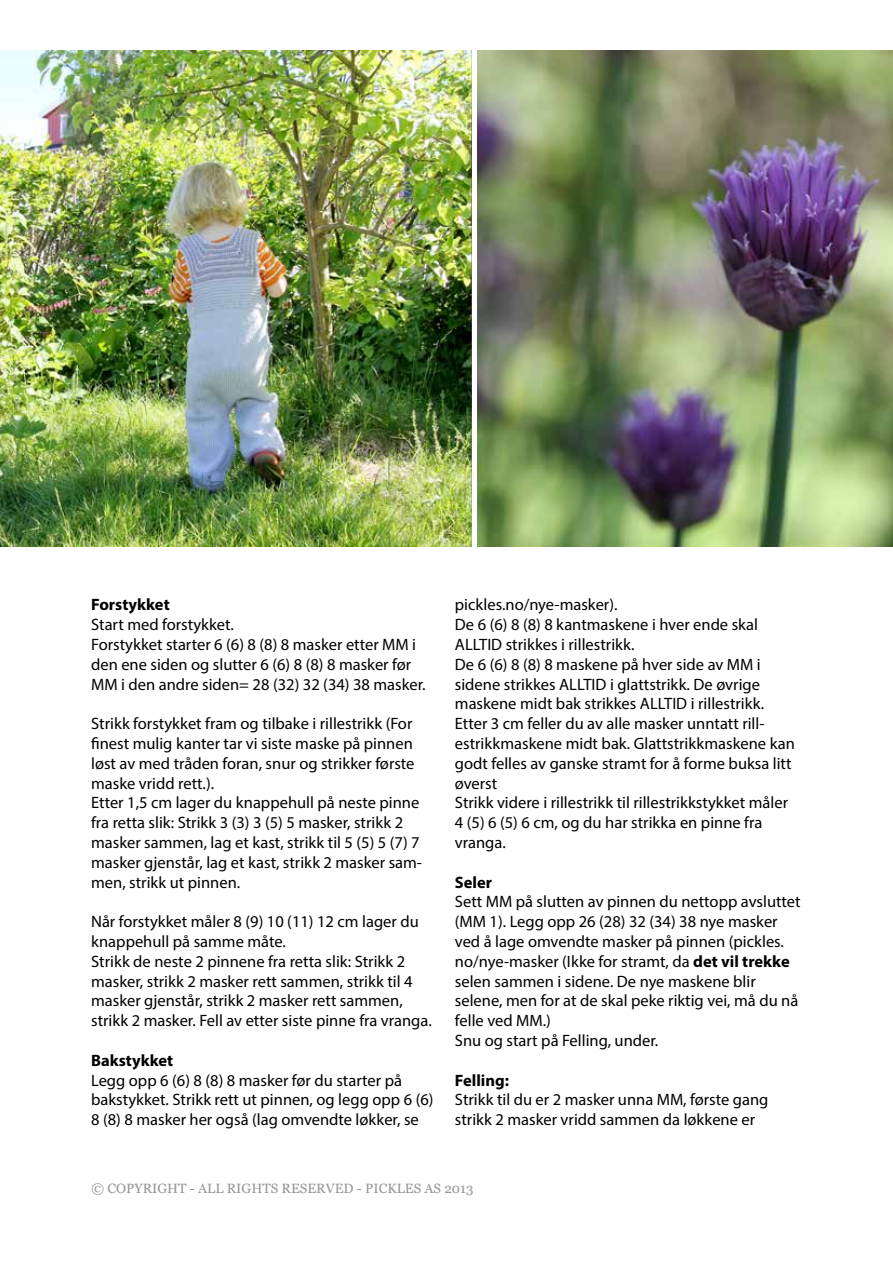
<style>
.page{position:relative;width:893px;height:1263px;background:#fff}
.page>*{position:absolute;margin:0;border:0;box-sizing:border-box;transform-origin:0 0}
.t1{font:16.5px/19.8px "Myriad Pro";color:#000}
.t2{font:700 16.5px "Myriad Pro";color:#000}
.t3{font:13.5px "Georgia";color:#939598}
.s1{font-weight:700}
</style>
<div class="page">
<img style="left:0;top:50px;width:893px;height:496px">
<hr style="left:472px;top:15px;width:4px;height:544px;background:#fff">
<p class="t2" style="left:91px;top:594px;width:80px">Forstykket</p>
<p class="t1" style="left:91px;top:614px;width:336px">Start med forstykket.<br>Forstykket starter 6 (6) 8 (8) 8 masker etter MM i den ene siden og slutter 6 (6) 8 (8) 8 masker før MM i den andre siden= 28 (32) 32 (34) 38 masker.</p>
<p class="t1" style="left:91px;top:713px;width:332px">Strikk forstykket fram og tilbake i rillestrikk (For finest mulig kanter tar vi siste maske på pinnen løst av med tråden foran, snur og strikker første maske vridd rett.).<br>Etter 1,5 cm lager du knappehull på neste pinne fra retta slik: Strikk 3 (3) 3 (5) 5 masker, strikk 2 masker sammen, lag et kast, strikk til 5 (5) 5 (7) 7 masker gjenstår, lag et kast, strikk 2 masker sam&shy;men, strikk ut pinnen.</p>
<p class="t1" style="left:91px;top:911px;width:342px">Når forstykket måler 8 (9) 10 (11) 12 cm lager du knappehull på samme måte.<br>Strikk de neste 2 pinnene fra retta slik: Strikk 2 masker, strikk 2 masker rett sammen, strikk til 4 masker gjenstår, strikk 2 masker rett sammen, strikk 2 masker. Fell av etter siste pinne fra vranga.</p>
<p class="t2" style="left:91px;top:1049px;width:84px">Bakstykket</p>
<p class="t1" style="left:91px;top:1070px;width:344px">Legg opp 6 (6) 8 (8) 8 masker før du starter på bakstykket. Strikk rett ut pinnen, og legg opp 6 (6)<br>8 (8) 8 masker her også (lag omvendte løkker, se</p>
<p class="t1" style="left:455px;top:595px;width:341px">pickles.no/nye-masker).<br>De 6 (6) 8 (8) 8 kantmaskene i hver ende skal ALLTID strikkes i rillestrikk.<br>De 6 (6) 8 (8) 8 maskene på hver side av MM i sidene strikkes ALLTID i glattstrikk. De øvrige maskene midt bak strikkes ALLTID i rillestrikk.<br>Etter 3 cm feller du av alle masker unntatt rill&shy;estrikkmaskene midt bak. Glattstrikkmaskene kan godt felles av ganske stramt for å forme buksa litt øverst<br>Strikk videre i rillestrikk til rillestrikkstykket måler 4 (5) 6 (5) 6 cm, og du har strikka en pinne fra vranga.</p>
<p class="t2" style="left:455px;top:871px;width:39px">Seler</p>
<p class="t1" style="left:455px;top:892px;width:347px">Sett MM på slutten av pinnen du nettopp avsluttet (MM 1). Legg opp 26 (28) 32 (34) 38 nye masker ved å lage omvendte masker på pinnen (pickles. no/nye-masker (Ikke for stramt, da <span class="s1">det vil trekke </span>selen sammen i sidene. De nye maskene blir selene, men for at de skal peke riktig vei, må du nå felle ved MM.)<br>Snu og start på Felling, under.</p>
<p class="t2" style="left:455px;top:1069px;width:56px">Felling:</p>
<p class="t1" style="left:455px;top:1090px;width:315px">Strikk til du er 2 masker unna MM, første gang strikk 2 masker vridd sammen da løkkene er</p>
<p class="t3" style="left:92px;top:1178px;width:383px">© COPYRIGHT - ALL RIGHTS RESERVED - PICKLES AS 2013</p>
</div>
